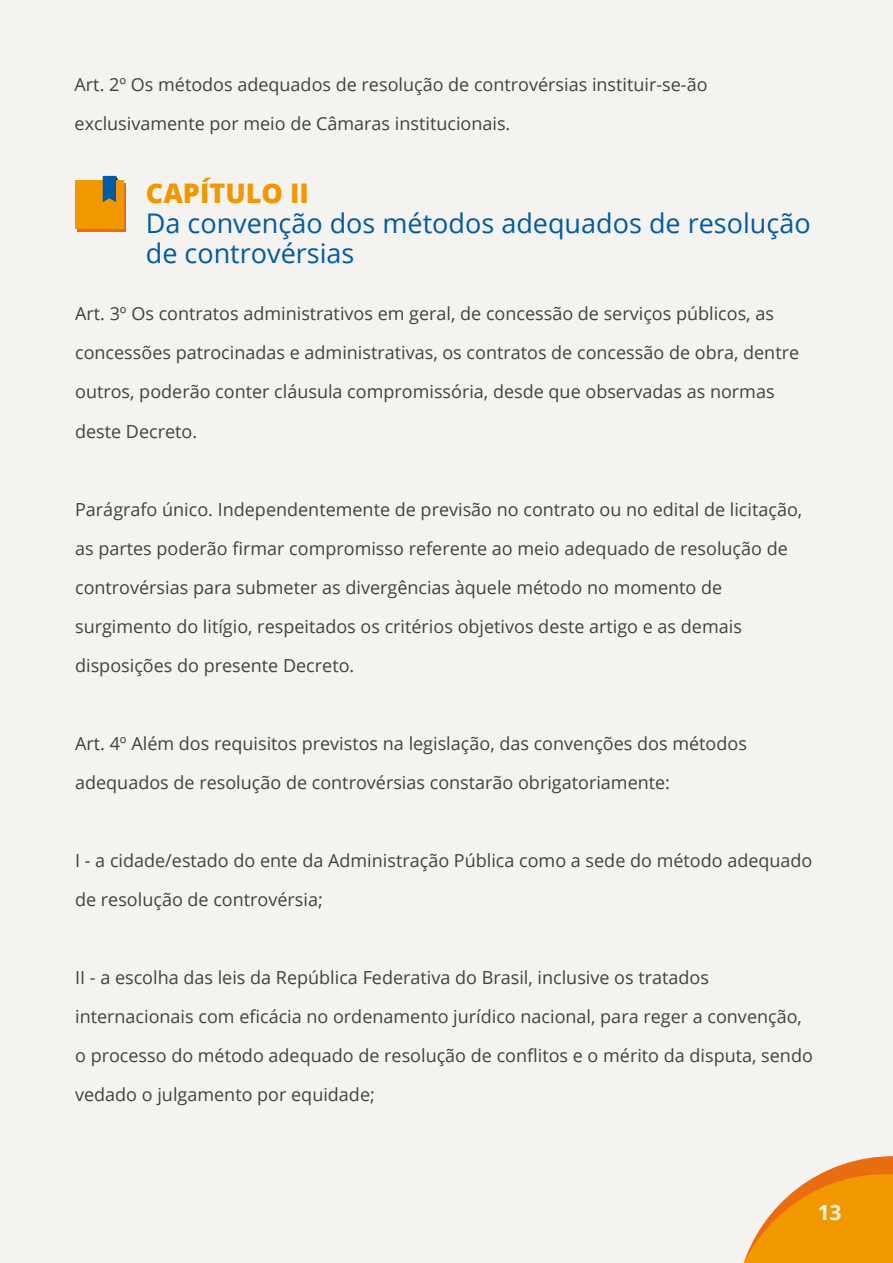
<style>
.page{position:relative;width:893px;height:1263px;background:#f5f3ef}
.page>*{position:absolute;margin:0;border:0;box-sizing:border-box;transform-origin:0 0}
.t1{font:27px/30px "Open Sans";color:#005aa4}
.t2{font:800 27px "Open Sans";color:#f19800}
.t3{font:700 21px "Open Sans";color:#f7f3e8}
.t4{font:18px/39px "Open Sans";color:#434141}
</style>
<div class="page">
<svg style="left:743px;top:1156px;width:150px;height:107px"></svg>
<div style="left:78px;top:183px;width:48px;height:49px;background:#e96c11"></div>
<div style="left:76px;top:181px;width:48px;height:48px;background:#f19800"></div>
<svg style="left:103px;top:176px;width:20px;height:26px"></svg>
<p class="t4" style="left:75px;top:64px;width:634px">Art. 2º Os métodos adequados de resolução de controvérsias instituir-se-ão exclusivamente por meio de Câmaras institucionais.</p>
<h1 class="t2" style="left:146px;top:172px;width:165px">CAPÍTULO II</h1>
<h1 class="t1" style="left:146px;top:207px;width:666px">Da convenção dos métodos adequados de resolução de controvérsias</h1>
<p class="t4" style="left:75px;top:294px;width:725px">Art. 3º Os contratos administrativos em geral, de concessão de serviços públicos, as concessões patrocinadas e administrativas, os contratos de concessão de obra, dentre outros, poderão conter cláusula compromissória, desde que observadas as normas deste Decreto.</p>
<p class="t4" style="left:75px;top:489px;width:729px">Parágrafo único. Independentemente de previsão no contrato ou no edital de licitação, as partes poderão firmar compromisso referente ao meio adequado de resolução de controvérsias para submeter as divergências àquele método no momento de surgimento do litígio, respeitados os critérios objetivos deste artigo e as demais disposições do presente Decreto.</p>
<p class="t4" style="left:75px;top:723px;width:673px">Art. 4º Além dos requisitos previstos na legislação, das convenções dos métodos adequados de resolução de controvérsias constarão obrigatoriamente:</p>
<p class="t4" style="left:75px;top:840px;width:739px">I - a cidade/estado do ente da Administração Pública como a sede do método adequado de resolução de controvérsia;</p>
<p class="t4" style="left:75px;top:957px;width:739px">II - a escolha das leis da República Federativa do Brasil, inclusive os tratados internacionais com eficácia no ordenamento jurídico nacional, para reger a convenção, o processo do método adequado de resolução de conflitos e o mérito da disputa, sendo vedado o julgamento por equidade;</p>
<p class="t3" style="left:818px;top:1198px;width:25px">13</p>
</div>
